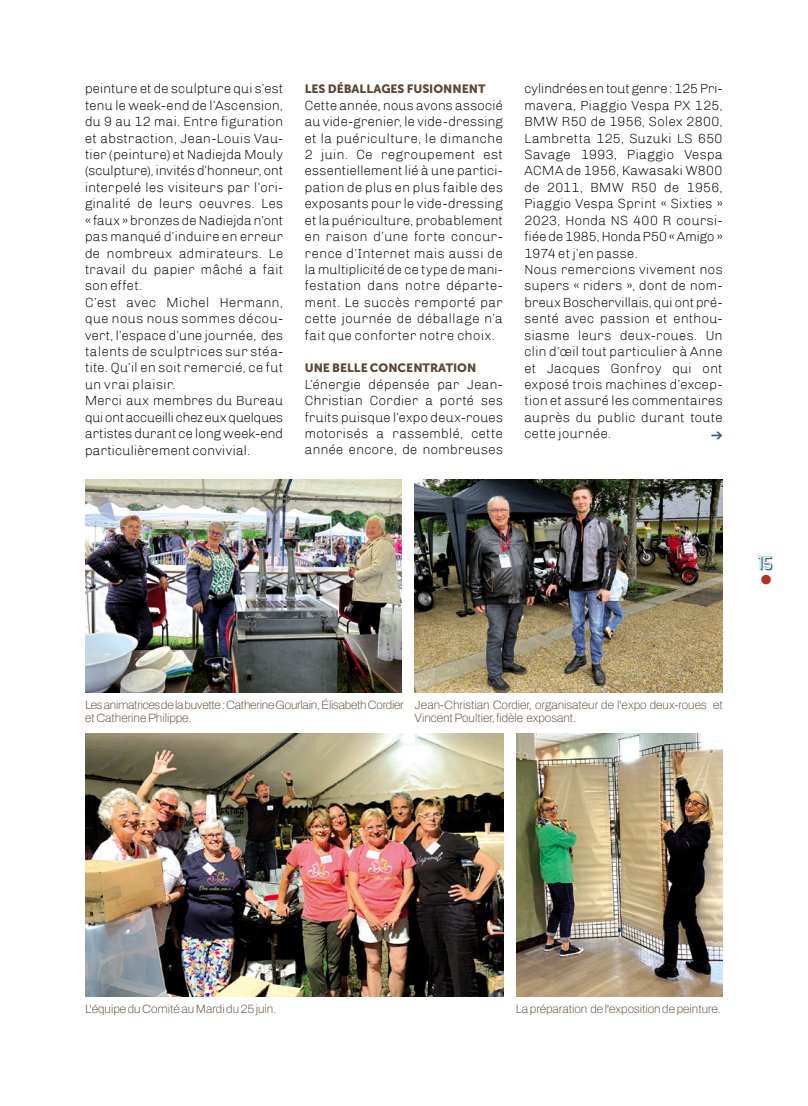
<style>
.page{position:relative;width:808px;height:1106px;background:#fff}
.page>*{position:absolute;margin:0;border:0;box-sizing:border-box;transform-origin:0 0}
.t1{font:800 30px "Gill Sans MT Pro";color:#b43124}
.t2{font:21px "Forgotten Futurist Shadow";color:#2f6978}
.t3{font:300 13.5px/16.4px "Chivo";color:#000}
.t4{font:100 12px/13.5px "Archivo";color:#5b4838}
.t5{font:100 12px/13.5px "Archivo";letter-spacing:-.02em;color:#5b4838}
.t6{font:12px "Museo Sans 900";color:#5b4838}
</style>
<div class="page">
<img style="left:85px;top:479px;width:317px;height:213px">
<img style="left:415px;top:479px;width:308px;height:213px">
<img style="left:85px;top:733px;width:418px;height:263px">
<img style="left:516px;top:733px;width:207px;height:263px">
<p class="t3" style="left:85px;top:81px;width:200px">peinture et de sculpture qui s’est tenu le week-end de l’Ascension, du 9 au 12 mai. Entre figuration et abstraction, Jean-Louis Vau&shy;tier (peinture) et Nadiejda Mouly (sculpture), invités d’honneur, ont interpelé les visiteurs par l’ori&shy;ginalité de leurs oeuvres. Les « faux » bronzes de Nadiejda n’ont pas manqué d’induire en erreur de nombreux admirateurs. Le travail du papier mâché a fait son effet.<br>C’est avec Michel Hermann, que nous nous sommes décou&shy;vert, l’espace d’une journée, des talents de sculptrices sur stéa&shy;tite. Qu’il en soit remercié, ce fut un vrai plaisir.<br>Merci aux membres du Bureau qui ont accueilli chez eux quelques artistes durant ce long week-end particulièrement convivial.</p>
<p class="t6" style="left:305px;top:82px;width:182px">LES DÉBALLAGES FUSIONNENT</p>
<p class="t3" style="left:305px;top:97px;width:200px;text-align:justify">Cette année, nous avons associé au vide-grenier, le vide-dressing et la puériculture, le dimanche 2 juin. Ce regroupement est essentiellement lié à une partici&shy;pation de plus en plus faible des exposants pour le vide-dressing et la puériculture, probablement en raison d’une forte concur&shy;rence d’Internet mais aussi de la multiplicité de ce type de mani&shy;festation dans notre départe&shy;ment. Le succès remporté par cette journée de déballage n’a fait que conforter notre choix.</p>
<p class="t6" style="left:305px;top:361px;width:173px">UNE BELLE CONCENTRATION</p>
<p class="t3" style="left:305px;top:376px;width:200px;text-align:justify">L’énergie dépensée par Jean-Christian Cordier a porté ses fruits puisque l’expo deux-roues motorisés a rassemblé, cette année encore, de nombreuses</p>
<p class="t3" style="left:524px;top:81px;width:200px">cylindrées en tout genre : 125 Pri&shy;mavera, Piaggio Vespa PX 125,<br>BMW R50 de 1956, Solex 2800,<br>Lambretta 125, Suzuki LS 650<br>Savage 1993, Piaggio Vespa<br>ACMA de 1956, Kawasaki W800 de 2011, BMW R50 de 1956,<br>Piaggio Vespa Sprint « Sixties »<br>2023, Honda NS 400 R coursi&shy;fiée de 1985, Honda P50 « Amigo »<br>1974 et j’en passe.<br>Nous remercions vivement nos supers « riders », dont de nom&shy;breux Boschervillais, qui ont pré&shy;senté avec passion et enthou&shy;siasme leurs deux-roues. Un clin d’œil tout particulier à Anne et Jacques Gonfroy qui ont exposé trois machines d’excep&shy;tion et assuré les commentaires auprès du public durant toute cette journée.</p>
<h2 class="t2" style="left:758px;top:554px;width:17px">15</h2>
<h1 class="t1" style="left:760px;top:556px;width:14px">.</h1>
<p class="t5" style="left:85px;top:698px;width:320px">Les animatrices de la buvette : Catherine Gourlain, Élisabeth Cordier et Catherine Philippe.</p>
<p class="t4" style="left:415px;top:698px;width:310px">Jean-Christian Cordier, organisateur de l'expo deux-roues et<br>Vincent Poultier, fidèle exposant.</p>
<p class="t4" style="left:85px;top:1001px;width:193px">L'équipe du Comité au Mardi du 25 juin.</p>
<p class="t4" style="left:516px;top:1001px;width:206px">La préparation de l'exposition de peinture.</p>
</div>
